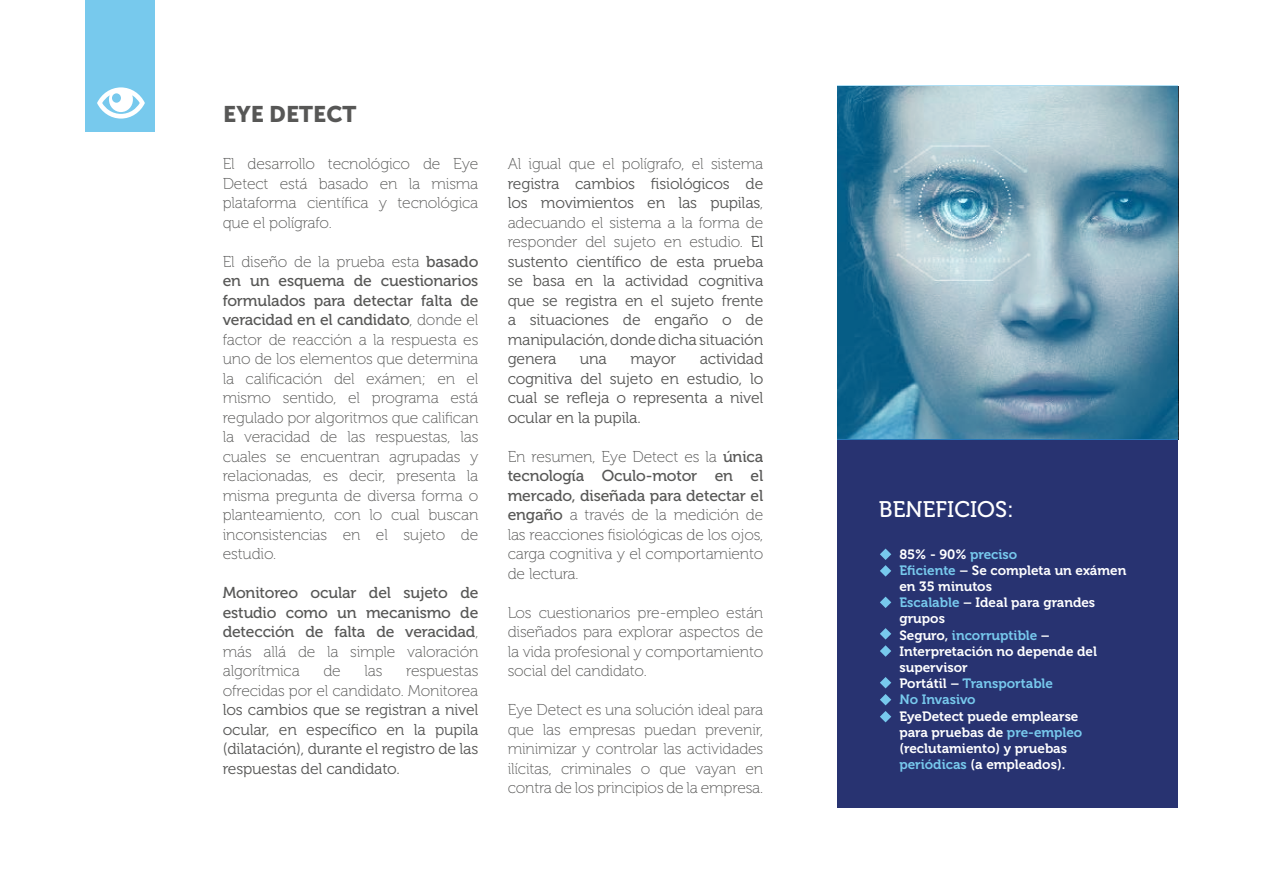
<style>
.page{position:relative;width:1263px;height:893px;background:#fff}
.page>*{position:absolute;margin:0;border:0;box-sizing:border-box;transform-origin:0 0}
.t1{font:22.5px "Museo 500";color:#fff}
.t2{font:22.5px "Museo Sans 900";color:#575756}
.t3{font:15.75px/19.5px "Museo 100";letter-spacing:-.01em;color:#575756;text-align:justify}
.t4{font:15.75px/19.5px "Museo 300";letter-spacing:-.01em;color:#575756;text-align:justify}
.t5{font:15.75px/19.5px "Museo 500";letter-spacing:-.01em;color:#575756;text-align:justify}
.t6{font:13.5px/16.2px "Museo 700";color:#fff}
.s1{font-family:"Museo 500"}
.s2{font-family:"Museo 100"}
.s3{font-family:"Museo 300"}
.s4{color:#77c9ed}
</style>
<div class="page">
<div style="left:85px;top:0;width:69px;height:132px;background:#77c9ed"></div>
<div style="left:837px;top:440px;width:341px;height:368px;background:#283371"></div>
<svg style="left:97px;top:87px;width:48px;height:32px"></svg>
<svg style="left:880px;top:549px;width:11px;height:28px"></svg>
<svg style="left:880px;top:597px;width:11px;height:11px"></svg>
<svg style="left:880px;top:628px;width:11px;height:29px"></svg>
<svg style="left:880px;top:677px;width:11px;height:11px"></svg>
<svg style="left:880px;top:694px;width:11px;height:11px"></svg>
<svg style="left:880px;top:711px;width:11px;height:11px"></svg>
<svg style="left:837px;top:85px;width:341px;height:355px;background:#6f9db3"></svg>
<h1 class="t2" style="left:223px;top:101px;width:135px">EYE DETECT</h1>
<p class="t3" style="left:223px;top:154px;width:257px">El desarrollo tecnológico de Eye Detect está basado en la misma plataforma científica y tecnológica que el polígrafo.</p>
<p class="t3" style="left:223px;top:252px;width:257px">El diseño de la prueba esta <span class="s1">basado</span></p>
<p class="t5" style="left:223px;top:271px;width:257px">en un esquema de cuestionarios formulados para detectar falta de veracidad en el candidato<span class="s2">, donde el</span></p>
<p class="t3" style="left:223px;top:330px;width:257px">factor de reacción a la respuesta es uno de los elementos que determina la calificación del exámen; en el mismo sentido, el programa está regulado por algoritmos que califican la veracidad de las respuestas, las cuales se encuentran agrupadas y relacionadas, es decir, presenta la misma pregunta de diversa forma o planteamiento, con lo cual buscan inconsistencias en el sujeto de estudio.</p>
<p class="t5" style="left:223px;top:583px;width:257px">Monitoreo ocular del sujeto de estudio como un mecanismo de detección de falta de veracidad<span class="s2">,</span></p>
<p class="t3" style="left:223px;top:642px;width:257px">más allá de la simple valoración algorítmica</p>
<p class="t3" style="left:323px;top:661px;width:19px">de</p>
<p class="t3" style="left:364px;top:661px;width:20px">las</p>
<p class="t3" style="left:223px;top:661px;width:257px;text-align:right">respuestas<br>ofrecidas por el candidato. Monitorea</p>
<p class="t4" style="left:223px;top:700px;width:257px">los cambios que se registran a nivel ocular, en específico en la pupila (dilatación), durante el registro de las respuestas del candidato.</p>
<p class="t3" style="left:508px;top:154px;width:257px">Al igual que el polígrafo, el sistema</p>
<p class="t4" style="left:508px;top:174px;width:257px">registra cambios fisiológicos de los movimientos en las pupilas<span class="s2">,</span></p>
<p class="t3" style="left:508px;top:213px;width:257px">adecuando el sistema a la forma de responder del sujeto en estudio. <span class="s3">El</span></p>
<p class="t4" style="left:508px;top:252px;width:257px">sustento científico de esta prueba se basa en la actividad cognitiva que se registra en el sujeto frente a situaciones de engaño o de manipulación, donde dicha situación genera</p>
<p class="t4" style="left:508px;top:349px;width:257px;text-indent:192px">actividad cognitiva del sujeto en estudio, lo cual se refleja o representa a nivel ocular en la pupila.</p>
<p class="t3" style="left:508px;top:447px;width:257px">En resumen, Eye Detect es la <span class="s1">única</span></p>
<p class="t5" style="left:508px;top:466px;width:257px">tecnología Oculo-motor en el mercado, diseñada para detectar el</p>
<p class="t3" style="left:508px;top:505px;width:257px"><span class="s1">engaño</span> a través de la medición de las reacciones fisiológicas de los ojos, carga cognitiva y el comportamiento de lectura.</p>
<p class="t3" style="left:508px;top:603px;width:257px">Los cuestionarios pre-empleo están diseñados para explorar aspectos de la vida profesional y comportamiento social del candidato.</p>
<p class="t3" style="left:508px;top:700px;width:257px">Eye Detect es una solución ideal para que las empresas puedan prevenir, minimizar y controlar las actividades ilícitas, criminales o que vayan en contra de los principios de la empresa.</p>
<p class="t4" style="left:580px;top:349px;width:29px">una</p>
<p class="t4" style="left:630px;top:349px;width:47px">mayor</p>
<h1 class="t1" style="left:879px;top:496px;width:136px">BENEFICIOS:</h1>
<p class="t6" style="left:899px;top:546px;width:229px">85% - 90% <span class="s4">preciso<br>Eficiente</span> – Se completa un exámen en 35 minutos<br><span class="s4">Escalable</span> – Ideal para grandes grupos<br>Seguro, <span class="s4">incorruptible</span> –<br>Interpretación no depende del supervisor<br>Portátil – <span class="s4">Transportable<br>No Invasivo</span></p>
<p class="t6" style="left:899px;top:708px;width:184px">EyeDetect puede emplearse para pruebas de <span class="s4">pre-empleo </span>(reclutamiento) y pruebas <span class="s4">periódicas</span> (a empleados).</p>
</div>
